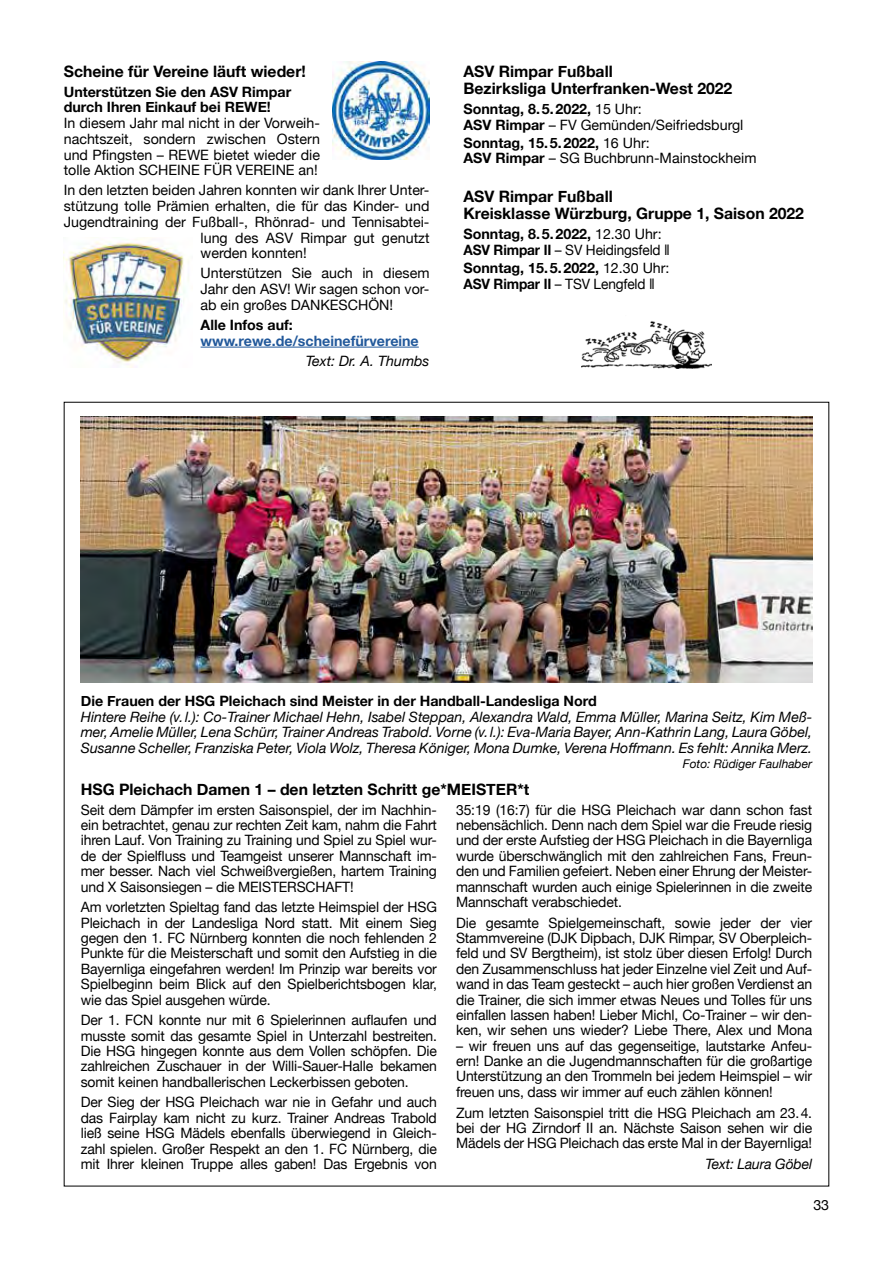
<style>
.page{position:relative;width:893px;height:1263px;background:#fff}
.page>*{position:absolute;margin:0;border:0;box-sizing:border-box;transform-origin:0 0}
.t1{font:700 15.75px/17.2px "Helvetica Neue";color:#000}
.t2{font:14.25px/15.5px "Helvetica Neue";letter-spacing:-.01em;color:#000;text-align:justify}
.t3{font:italic 14.25px/15.5px "Helvetica Neue";color:#000;text-align:justify}
.t4{font:700 14.25px/15.8px "Helvetica Neue";color:#000}
.t5{font:700 14.25px "Helvetica Neue";color:#22599b}
.t6{font:italic 12px "Helvetica Neue";color:#000}
.s1{font-weight:700}
.s2{font-weight:400}
</style>
<div class="page">
<img style="left:81px;top:417px;width:731px;height:266px">
<hr style="left:201px;top:347px;width:218px;height:1px;background:#22599b">
<img style="left:333px;top:61px;width:96px;height:98px">
<img style="left:64px;top:238px;width:125px;height:129px">
<img style="left:581px;top:321px;width:131px;height:47px">
<p class="t1" style="left:64px;top:63px;width:244px">Scheine für Vereine läuft wieder!</p>
<p class="t4" style="left:64px;top:84px;width:229px">Unterstützen Sie den ASV Rimpar durch Ihren Einkauf bei REWE!</p>
<p class="t2" style="left:64px;top:116px;width:258px">In diesem Jahr mal nicht in der Vorweih&shy;nachtszeit, sondern zwischen Ostern und Pfingsten – REWE bietet wieder die tolle Aktion SCHEINE FÜR VEREINE an!</p>
<p class="t2" style="left:64px;top:183px;width:367px">In den letzten beiden Jahren konnten wir dank Ihrer Unter-</p>
<p class="t2" style="left:64px;top:199px;width:367px">stützung tolle Prämien erhalten, die für das Kinder- und</p>
<p class="t2" style="left:64px;top:215px;width:367px">Jugendtraining der Fußball-, Rhönrad- und Tennisabtei-</p>
<p class="t2" style="left:201px;top:231px;width:230px">lung des ASV Rimpar gut genutzt</p>
<p class="t2" style="left:201px;top:246px;width:108px">werden konnten!</p>
<p class="t2" style="left:201px;top:266px;width:230px">Unterstützen Sie auch in diesem Jahr den ASV! Wir sagen schon vor&shy;ab ein großes DANKESCHÖN!</p>
<p class="t4" style="left:201px;top:317px;width:94px">Alle Infos auf:</p>
<p class="t5" style="left:201px;top:329px;width:220px">www.rewe.de/scheinefürvereine</p>
<p class="t3" style="left:306px;top:354px;width:125px">Text: Dr. A. Thumbs</p>
<p class="t1" style="left:463px;top:63px;width:270px">ASV Rimpar Fußball<br>Bezirksliga Unterfranken-West 2022</p>
<p class="t2" style="left:463px;top:102px;width:281px"><span class="s1">Sonntag, 8.5.2022,</span> 15 Uhr:<br><span class="s1">ASV Rimpar</span> – FV Gemünden/Seifriedsburgl</p>
<p class="t2" style="left:463px;top:135px;width:294px"><span class="s1">Sonntag, 15.5.2022,</span> 16 Uhr:<br><span class="s1">ASV Rimpar</span> – SG Buchbrunn-Mainstockheim</p>
<p class="t1" style="left:463px;top:188px;width:342px">ASV Rimpar Fußball<br>Kreisklasse Würzburg, Gruppe 1, Saison 2022</p>
<p class="t4" style="left:463px;top:227px;width:208px">Sonntag, 8.5.2022, <span class="s2">12.30 Uhr:<br></span>ASV Rimpar Ⅱ <span class="s2">– SV Heidingsfeld ‖</span></p>
<p class="t4" style="left:463px;top:260px;width:208px">Sonntag, 15.5.2022, <span class="s2">12.30 Uhr:<br></span>ASV Rimpar Ⅱ <span class="s2">– TSV Lengfeld ‖</span></p>
<p class="t4" style="left:81px;top:694px;width:518px">Die Frauen der HSG Pleichach sind Meister in der Handball-Landesliga Nord</p>
<p class="t3" style="left:81px;top:710px;width:733px">Hintere Reihe (v.l.): Co-Trainer Michael Hehn, Isabel Steppan, Alexandra Wald, Emma Müller, Marina Seitz, Kim Meß&shy;mer, Amelie Müller, Lena Schürr, Trainer Andreas Trabold. Vorne (v.l.): Eva-Maria Bayer, Ann-Kathrin Lang, Laura Göbel, Susanne Scheller, Franziska Peter, Viola Wolz, Theresa Königer, Mona Dumke, Verena Hoffmann. Es fehlt: Annika Merz.</p>
<p class="t6" style="left:683px;top:755px;width:131px">Foto: Rüdiger Faulhaber</p>
<p class="t1" style="left:81px;top:781px;width:450px">HSG Pleichach Damen 1 – den letzten Schritt ge*MEISTER*t</p>
<p class="t2" style="left:81px;top:803px;width:358px">Seit dem Dämpfer im ersten Saisonspiel, der im Nachhin&shy;ein betrachtet, genau zur rechten Zeit kam, nahm die Fahrt ihren Lauf. Von Training zu Training und Spiel zu Spiel wur&shy;de der Spielfluss und Teamgeist unserer Mannschaft im&shy;mer besser. Nach viel Schweißvergießen, hartem Training und X Saisonsiegen – die MEISTERSCHAFT!</p>
<p class="t2" style="left:81px;top:900px;width:358px">Am vorletzten Spieltag fand das letzte Heimspiel der HSG Pleichach in der Landesliga Nord statt. Mit einem Sieg gegen den 1. FC Nürnberg konnten die noch fehlenden 2<br>Punkte für die Meisterschaft und somit den Aufstieg in die Bayernliga eingefahren werden! Im Prinzip war bereits vor Spielbeginn beim Blick auf den Spielberichtsbogen klar, wie das Spiel ausgehen würde.</p>
<p class="t2" style="left:81px;top:1013px;width:358px">Der 1. FCN konnte nur mit 6 Spielerinnen auflaufen und musste somit das gesamte Spiel in Unterzahl bestreiten.<br>Die HSG hingegen konnte aus dem Vollen schöpfen. Die zahlreichen Zuschauer in der Willi-Sauer-Halle bekamen somit keinen handballerischen Leckerbissen geboten.</p>
<p class="t2" style="left:81px;top:1095px;width:358px">Der Sieg der HSG Pleichach war nie in Gefahr und auch das Fairplay kam nicht zu kurz. Trainer Andreas Trabold ließ seine HSG Mädels ebenfalls überwiegend in Gleich&shy;zahl spielen. Großer Respekt an den 1. FC Nürnberg, die mit Ihrer kleinen Truppe alles gaben! Das Ergebnis von</p>
<p class="t2" style="left:456px;top:803px;width:358px">35:19 (16:7) für die HSG Pleichach war dann schon fast nebensächlich. Denn nach dem Spiel war die Freude riesig und der erste Aufstieg der HSG Pleichach in die Bayernliga wurde überschwänglich mit den zahlreichen Fans, Freun&shy;den und Familien gefeiert. Neben einer Ehrung der Meister&shy;mannschaft wurden auch einige Spielerinnen in die zweite Mannschaft verabschiedet.</p>
<p class="t2" style="left:456px;top:916px;width:358px">Die gesamte Spielgemeinschaft, sowie jeder der vier Stammvereine (DJK Dipbach, DJK Rimpar, SV Oberpleich&shy;feld und SV Bergtheim), ist stolz über diesen Erfolg! Durch den Zusammenschluss hat jeder Einzelne viel Zeit und Auf&shy;wand in das Team gesteckt – auch hier großen Verdienst an die Trainer, die sich immer etwas Neues und Tolles für uns einfallen lassen haben! Lieber Michl, Co-Trainer – wir den&shy;ken, wir sehen uns wieder? Liebe There, Alex und Mona</p>
<p class="t2" style="left:456px;top:1039px;width:358px">– wir freuen uns auf das gegenseitige, lautstarke Anfeu&shy;ern! Danke an die Jugendmannschaften für die großartige Unterstützung an den Trommeln bei jedem Heimspiel – wir freuen uns, dass wir immer auf euch zählen können!</p>
<p class="t2" style="left:456px;top:1105px;width:358px">Zum letzten Saisonspiel tritt die HSG Pleichach am 23.4. bei der HG Zirndorf II an. Nächste Saison sehen wir die Mädels der HSG Pleichach das erste Mal in der Bayernliga!</p>
<p class="t3" style="left:705px;top:1157px;width:108px">Text: Laura Göbel</p>
<p class="t2" style="left:813px;top:1197px;width:17px">33</p>
</div>
